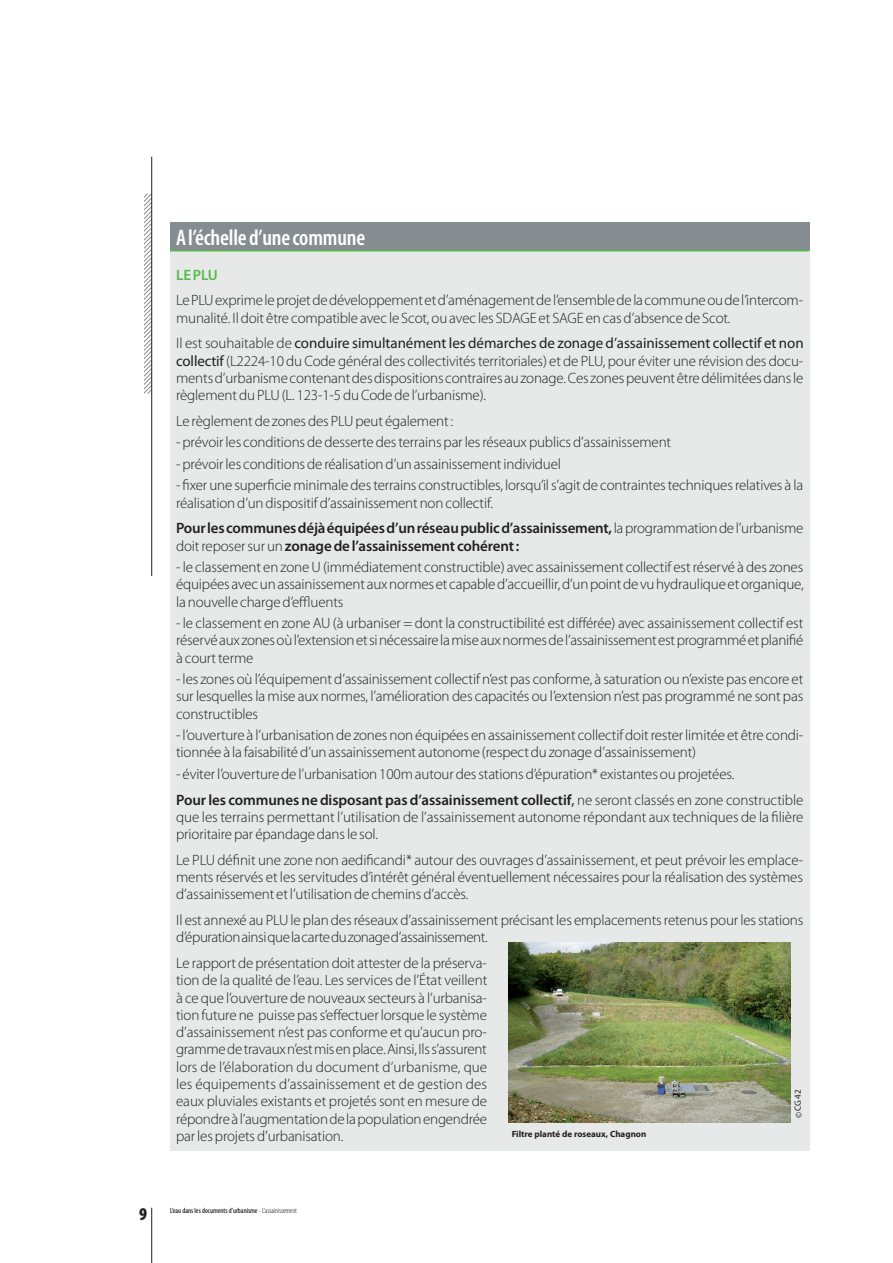
<style>
.page{position:relative;width:893px;height:1263px;background:#fff}
.page>*{position:absolute;margin:0;border:0;box-sizing:border-box;transform-origin:0 0}
.t1{font:600 condensed 22.5px "Myriad Pro";letter-spacing:-.01em;color:#fff}
.t2{font:900 condensed 18px "Myriad Pro";color:#231f20}
.t3{font:300 15px/17.2px "Myriad Pro";letter-spacing:-.01em;color:#231f20}
.t4{font:600 15px/17.2px "Myriad Pro";letter-spacing:-.015em;color:#231f20}
.t5{font:600 15px "Myriad Pro";color:#58ba4a}
.t6{font:700 9px "Myriad Pro";color:#231f20}
.t7{font:9px "Myriad Pro";color:#231f20}
.t8{font:condensed 7.5px "Myriad Pro";color:#000}
.s1{font-weight:400}
.s2{font-weight:300}
.s3{font-weight:600}
</style>
<div class="page">
<div style="left:170px;top:222px;width:639px;height:29px;background:#858d91"></div>
<div style="left:170px;top:251px;width:639px;height:900px;background:#e7e9e9"></div>
<hr style="left:170px;top:250px;width:639px;height:1px;background:#58ba4a">
<img style="left:508px;top:942px;width:283px;height:180px">
<svg style="left:144px;top:193px;width:9px;height:202px"></svg>
<hr style="left:151px;top:157px;width:1px;height:419px;background:#231f20">
<hr style="left:151px;top:1208px;width:1px;height:55px;background:#231f20">
<h1 class="t1" style="left:176px;top:225px;width:191px">A l’échelle d’une commune</h1>
<p class="t5" style="left:176px;top:265px;width:43px">LE PLU</p>
<p class="t3" style="left:176px;top:292px;width:629px">Le PLU exprime le projet de développement et d’aménagement de l’ensemble de la commune ou de l’intercom&shy;munalité. Ildoit être compatible avec le Scot,ouavec les SDAGE et SAGE encasd’absencede Scot.</p>
<p class="t3" style="left:176px;top:335px;width:629px;text-align:justify">Il est souhaitable de <span class="s1">conduire simultanément les démarches de zonage d’assainissement collectif et non collectif</span> (L2224-10 du Code général des collectivités territoriales) et de PLU, pour éviter une révision des docu&shy;mentsd’urbanismecontenantdesdispositionscontrairesauzonage.Ces zonespeuventêtredélimitéesdansle règlement du PLU (L. 123-1-5 du Code de l’urbanisme).</p>
<p class="t3" style="left:176px;top:410px;width:497px;line-height:21.5px">Le règlementde zonesdes PLUpeut également:<br>-prévoir les conditions de desserte des terrains par les réseaux publics d’assainissement -prévoir les conditions de réalisation d’un assainissement individuel</p>
<p class="t3" style="left:176px;top:477px;width:629px">- fixer une superficie minimale des terrains constructibles, lorsqu’il s’agit de contraintes techniques relatives à la réalisation d’un dispositif d’assainissement non collectif.</p>
<p class="t4" style="left:176px;top:519px;width:629px">Pour les communes déjà équipées d’un réseau public d’assainissement, <span class="s2">la programmation de l’urbanisme doit reposer sur un</span>zonage de l’assainissement cohérent :</p>
<p class="t3" style="left:176px;top:559px;width:629px;text-align:justify">- le classement en zone U (immédiatement constructible) avec assainissement collectif est réservé à des zones équipées avec un assainissement aux normes et capable d’accueillir, d’un point de vu hydraulique et organique, la nouvelle charge d’effluents</p>
<p class="t3" style="left:176px;top:615px;width:629px;text-align:justify">- le classement en zone AU (à urbaniser = dont la constructibilité est différée) avec assainissement collectif est réservéauxzonesoùl’extensionetsinécessairelamiseauxnormesdel’assainissementestprogramméetplanifié à court terme</p>
<p class="t3" style="left:176px;top:671px;width:629px;text-align:justify">- les zones où l’équipement d’assainissement collectif n’est pas conforme, à saturation ou n’existe pas encore et sur lesquelles la mise aux normes, l’amélioration des capacités ou l’extension n’est pas programmé ne sont pas constructibles</p>
<p class="t3" style="left:176px;top:727px;width:629px">- l’ouverture à l’urbanisationde zonesnonéquipées enassainissement collectifdoitresterlimitée et être condi&shy;tionnée à la faisabilitéd’unassainissement autonome (respectduzonaged’assainissement)</p>
<p class="t3" style="left:176px;top:761px;width:629px;line-height:25.8px">- éviter l’ouverture de l’urbanisation 100m autour des stations d’épuration* existantes ou projetées.<br><span class="s3">Pour les communes ne disposant pas d’assainissement collectif</span><span class="s1">,</span> ne seront classés en zone constructible</p>
<p class="t3" style="left:176px;top:808px;width:629px">que les terrains permettant l’utilisation de l’assainissement autonome répondant aux techniques de la filière prioritaire par épandage dans le sol.</p>
<p class="t3" style="left:176px;top:851px;width:629px;text-align:justify">Le PLU définit une zone non aedificandi* autour des ouvrages d’assainissement, et peut prévoir les emplace&shy;ments réservés et les servitudes d’intérêt général éventuellement nécessaires pour la réalisation des systèmes d’assainissement et l’utilisation de chemins d’accès.</p>
<p class="t3" style="left:176px;top:912px;width:629px">Il est annexé au PLU le plan des réseaux d’assainissement précisant les emplacements retenus pour les stations d’épurationainsiquelacarteduzonaged’assainissement.</p>
<p class="t3" style="left:176px;top:955px;width:313px;text-align:justify">Le rapport de présentation doit attester de la préserva&shy;tion de la qualité de l’eau. Les services de l’État veillent à ce que l’ouverture de nouveaux secteurs à l’urbanisa&shy;tion future ne puisse pas s’effectuer lorsque le système d’assainissement n’est pas conforme et qu’aucun pro&shy;gramme de travaux n’est mis en place. Ainsi, Ils s’assurent lors de l’élaboration du document d’urbanisme, que les équipements d’assainissement et de gestion des eaux pluviales existants et projetés sont en mesure de répondre à l’augmentation de la population engendrée par les projets d’urbanisation.</p>
<p class="t7" style="left:792px;top:1118px;width:30px;rotate:-90deg">© CG 42</p>
<p class="t6" style="left:512px;top:1128px;width:136px">Filtre planté de roseaux, Chagnon</p>
<p class="t2" style="left:139px;top:1204px;width:9px">9</p>
<p class="t8" style="left:170px;top:1206px;width:128px">L’eau dans les documents d’urbanisme <span class="s2">- L’assainissement</span></p>
</div>
